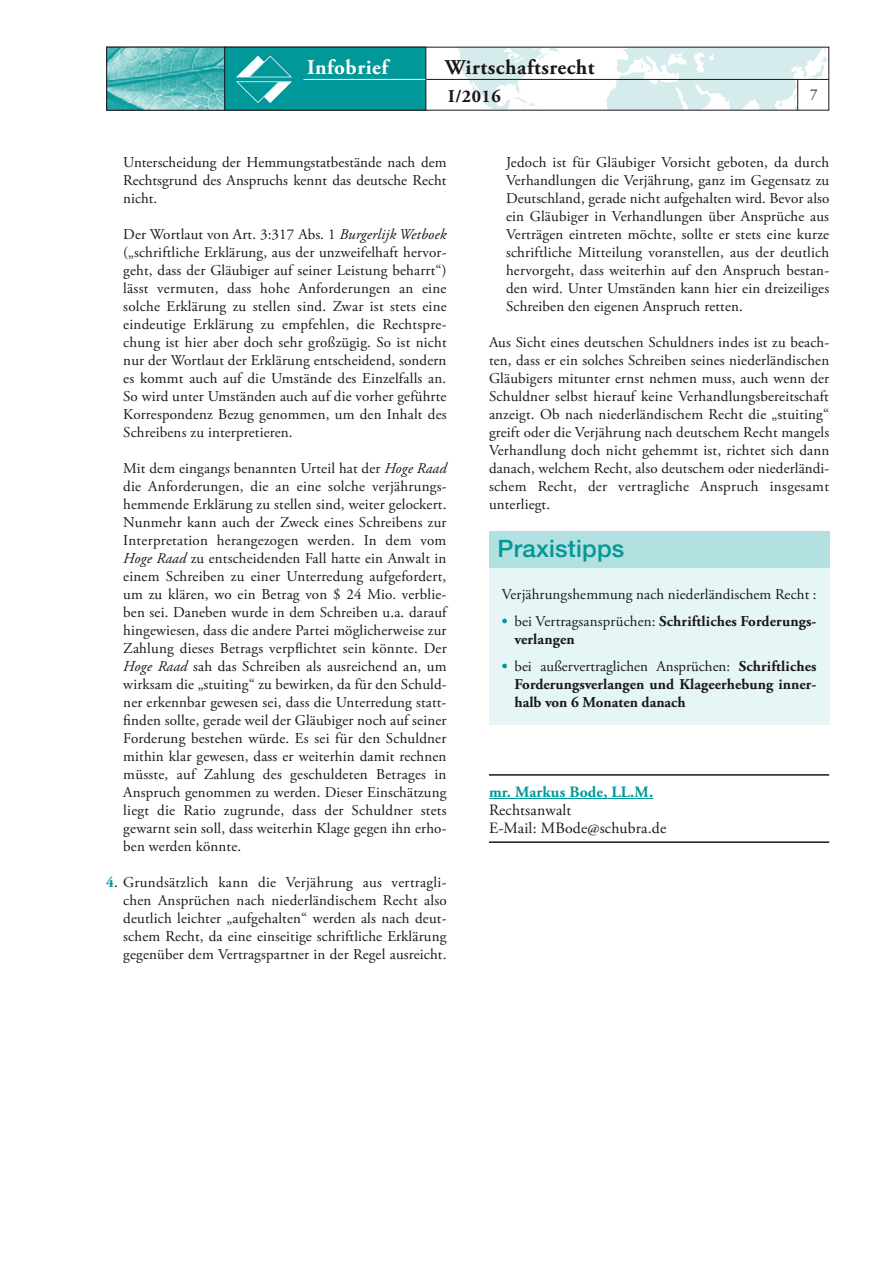
<style>
.page{position:relative;width:893px;height:1263px;background:#fff}
.page>*{position:absolute;margin:0;border:0;box-sizing:border-box;transform-origin:0 0}
.t1{font:500 24px "Helvetica Neue";letter-spacing:.01em;color:#009898}
.t2{font:700 21px "Adobe Garamond Pro";letter-spacing:.025em;color:#1a171c}
.t3{font:700 21px "Adobe Garamond Pro";letter-spacing:.025em;color:#fff}
.t4{font:700 18px "Adobe Garamond Pro";color:#1a171c}
.t5{font:15.75px/18px "Adobe Garamond Pro";letter-spacing:.01em;color:#1a171c}
.t6{font:700 15.75px "Adobe Garamond Pro";letter-spacing:.01em;color:#009898}
.t7{font:15px/18px "Adobe Garamond Pro";letter-spacing:.01em;color:#1a171c;text-align:justify}
.t8{font:700 15px/18px "Adobe Garamond Pro";letter-spacing:.005em;color:#1a171c}
.s1{font-style:italic}
.s2{font-weight:700;color:#009898}
.s3{color:#009898}
.s4{font-weight:400}
</style>
<div class="page">
<svg style="left:426px;top:49px;width:401px;height:60px"></svg>
<div style="left:798px;top:79px;width:31px;height:32px;background:#fff"></div>
<img style="left:108px;top:49px;width:115px;height:60px">
<div style="left:106px;top:47px;width:119px;height:64px;border:1px solid #1a171c"></div>
<div style="left:225px;top:47px;width:201px;height:63px;background:#009898"></div>
<div style="left:224px;top:47px;width:202px;height:64px;border:1px solid #1a171c"></div>
<svg style="left:236px;top:56px;width:56px;height:47px"></svg>
<hr style="left:426px;top:79px;width:403px;height:1px;background:#1a171c">
<hr style="left:303px;top:79px;width:122px;height:1px;background:#fff">
<hr style="left:797px;top:80px;width:1px;height:30px;background:#1a171c">
<hr style="left:489px;top:774px;width:340px;height:2px;background:#1a171c">
<hr style="left:489px;top:798px;width:164px;height:1px;background:#009898">
<hr style="left:489px;top:841px;width:340px;height:2px;background:#1a171c">
<div style="left:489px;top:568px;width:340px;height:157px;background:#e6f5f5"></div>
<div style="left:489px;top:532px;width:340px;height:36px;background:#b3e0e0"></div>
<h2 class="t3" style="left:307px;top:55px;width:82px">Infobrief</h2>
<h2 class="t2" style="left:445px;top:55px;width:151px">Wirtschaftsrecht</h2>
<p class="t4" style="left:448px;top:86px;width:54px">I/2016</p>
<p class="t7" style="left:810px;top:86px;width:9px">7</p>
<p class="t7" style="left:123px;top:154px;width:325px">Unterscheidung der Hemmungstatbestände nach dem Rechtsgrund des Anspruchs kennt das deutsche Recht nicht.</p>
<p class="t7" style="left:123px;top:226px;width:325px">Der Wortlaut von Art. 3:317 Abs. 1 <span class="s1">Burgerlijk Wetboek </span>(„schriftliche Erklärung, aus der unzweifelhaft hervor&shy;geht, dass der Gläubiger auf seiner Leistung beharrt“) lässt vermuten, dass hohe Anforderungen an eine solche Erklärung zu stellen sind. Zwar ist stets eine eindeutige Erklärung zu empfehlen, die Rechtspre&shy;chung ist hier aber doch sehr großzügig. So ist nicht nur der Wortlaut der Erklärung entscheidend, sondern es kommt auch auf die Umstände des Einzelfalls an.<br>So wird unter Umständen auch auf die vorher geführte Korrespondenz Bezug genommen, um den Inhalt des Schreibens zu interpretieren.</p>
<p class="t7" style="left:123px;top:460px;width:325px">Mit dem eingangs benannten Urteil hat der <span class="s1">Hoge Raad </span>die Anforderungen, die an eine solche verjährungs&shy;hemmende Erklärung zu stellen sind, weiter gelockert.<br>Nunmehr kann auch der Zweck eines Schreibens zur Interpretation herangezogen werden. In dem vom <span class="s1">Hoge Raad</span> zu entscheidenden Fall hatte ein Anwalt in einem Schreiben zu einer Unterredung aufgefordert, um zu klären, wo ein Betrag von $ 24 Mio. verblie&shy;ben sei. Daneben wurde in dem Schreiben u.a. darauf hingewiesen, dass die andere Partei möglicherweise zur Zahlung dieses Betrags verpflichtet sein könnte. Der <span class="s1">Hoge Raad</span> sah das Schreiben als ausreichend an, um wirksam die „stuiting“ zu bewirken, da für den Schuld&shy;ner erkennbar gewesen sei, dass die Unterredung statt&shy;finden sollte, gerade weil der Gläubiger noch auf seiner Forderung bestehen würde. Es sei für den Schuldner mithin klar gewesen, dass er weiterhin damit rechnen müsste, auf Zahlung des geschuldeten Betrages in Anspruch genommen zu werden. Dieser Einschätzung liegt die Ratio zugrunde, dass der Schuldner stets gewarnt sein soll, dass weiterhin Klage gegen ihn erho&shy;ben werden könnte.</p>
<p class="t7" style="left:123px;top:874px;width:325px;text-indent:-17px"><span class="s2">4</span>. Grundsätzlich kann die Verjährung aus vertragli&shy;chen Ansprüchen nach niederländischem Recht also deutlich leichter „aufgehalten“ werden als nach deut&shy;schem Recht, da eine einseitige schriftliche Erklärung gegenüber dem Vertragspartner in der Regel ausreicht.</p>
<p class="t7" style="left:506px;top:154px;width:325px">Jedoch ist für Gläubiger Vorsicht geboten, da durch Verhandlungen die Verjährung, ganz im Gegensatz zu Deutschland, gerade nicht aufgehalten wird. Bevor also ein Gläubiger in Verhandlungen über Ansprüche aus Verträgen eintreten möchte, sollte er stets eine kurze schriftliche Mitteilung voranstellen, aus der deutlich hervorgeht, dass weiterhin auf den Anspruch bestan&shy;den wird. Unter Umständen kann hier ein dreizeiliges Schreiben den eigenen Anspruch retten.</p>
<p class="t7" style="left:489px;top:334px;width:342px">Aus Sicht eines deutschen Schuldners indes ist zu beach&shy;ten, dass er ein solches Schreiben seines niederländischen Gläubigers mitunter ernst nehmen muss, auch wenn der Schuldner selbst hierauf keine Verhandlungsbereitschaft anzeigt. Ob nach niederländischem Recht die „stuiting“ greift oder die Verjährung nach deutschem Recht mangels Verhandlung doch nicht gehemmt ist, richtet sich dann danach, welchem Recht, also deutschem oder niederländi&shy;schem Recht, der vertragliche Anspruch insgesamt unterliegt.</p>
<h1 class="t1" style="left:497px;top:534px;width:128px">Praxistipps</h1>
<p class="t7" style="left:502px;top:586px;width:316px">Verjährungshemmung nach niederländischem Recht :</p>
<p class="t8" style="left:514px;top:612px;width:304px;text-indent:-13px"><span class="s3">•</span> <span class="s4">bei Vertragsansprüchen:</span> Schriftliches Forderungs&shy;verlangen</p>
<p class="t8" style="left:514px;top:657px;width:304px;text-align:justify;text-indent:-13px"><span class="s3">•</span> <span class="s4">bei außervertraglichen Ansprüchen:</span> Schriftliches Forderungsverlangen und Klageerhebung inner&shy;halb von 6 Monaten danach</p>
<p class="t6" style="left:489px;top:783px;width:166px">mr. Markus Bode, LL.M.</p>
<p class="t5" style="left:489px;top:801px;width:179px">Rechtsanwalt<br>E-Mail: MBode@schubra.de</p>
</div>
